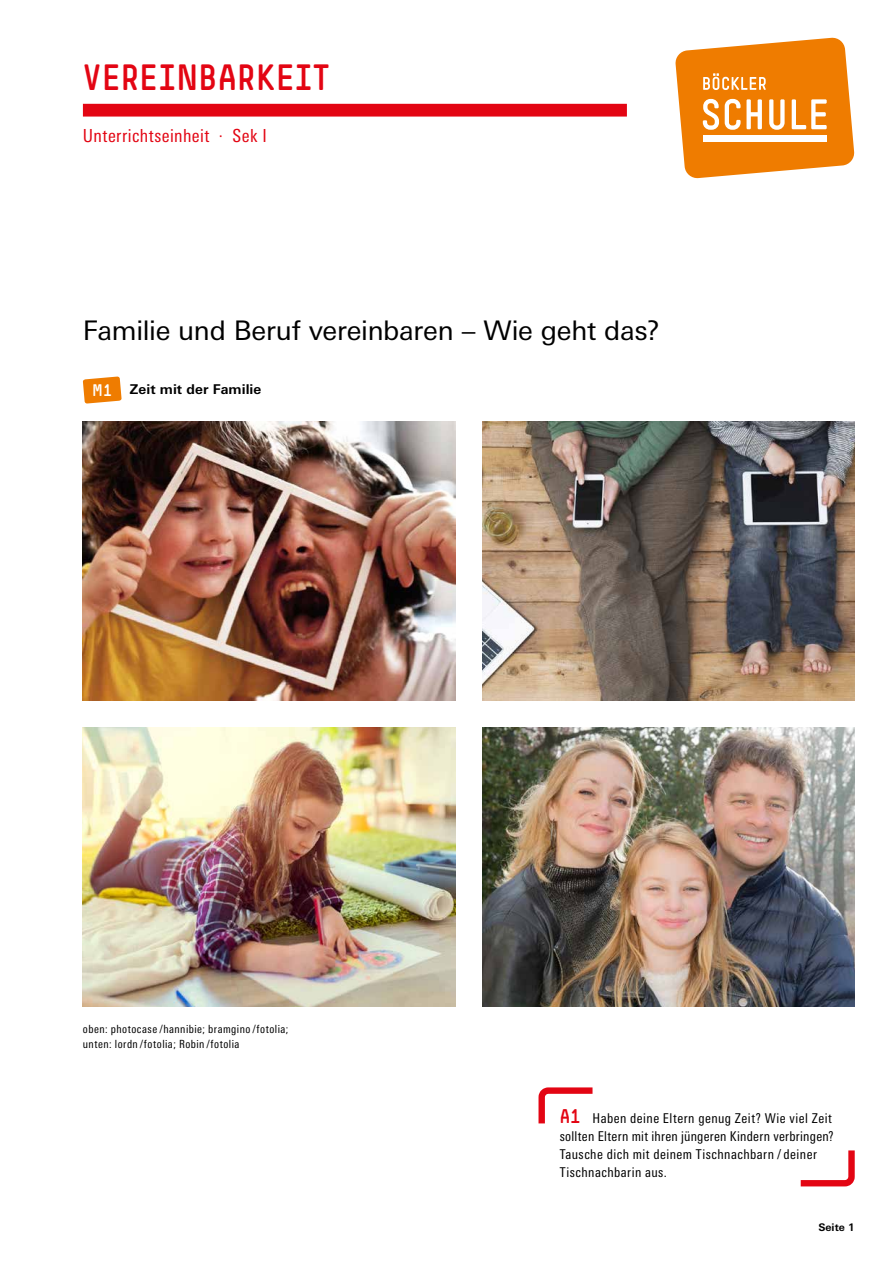
<style>
.page{position:relative;width:893px;height:1263px;background:#fff}
.page>*{position:absolute;margin:0;border:0;box-sizing:border-box;transform-origin:0 0}
.t1{font:36px "Simple HBS";letter-spacing:.01em;color:#e30513}
.t2{font:27px "Univers Next Pro";letter-spacing:-.01em;color:#000}
.t3{font:condensed 18px "Univers Next Pro";letter-spacing:.025em;color:#e30513}
.t4{font:condensed 13.5px/18px "Univers Next Pro";letter-spacing:.03em;color:#000}
.t5{font:700 13.5px "Univers Next Pro";letter-spacing:.01em;color:#000}
.t6{font:condensed 11.25px/15px "Univers Next Pro";letter-spacing:.04em;color:#000}
.t7{font:700 10.5px "Univers Next Pro";color:#000}
.s1{font-family:"Simple HBS";font-weight:400;font-size:16.5px;color:#fff}
.s2{font-family:"Simple HBS";font-stretch:normal;font-size:19.5px;color:#e30513}
</style>
<div class="page">
<div style="left:83px;top:104px;width:544px;height:13px;background:#e30513"></div>
<svg style="left:675px;top:37px;width:180px;height:142px"></svg>
<img style="left:83px;top:421px;width:372px;height:279px">
<img style="left:83px;top:727px;width:372px;height:279px">
<svg style="left:538px;top:1087px;width:55px;height:37px"></svg>
<svg style="left:800px;top:1150px;width:55px;height:37px"></svg>
<svg style="left:83px;top:376px;width:39px;height:28px"></svg>
<img style="left:482px;top:421px;width:373px;height:279px">
<img style="left:482px;top:727px;width:373px;height:279px">
<h1 class="t1" style="left:83px;top:57px;width:247px">VEREINBARKEIT</h1>
<h3 class="t3" style="left:83px;top:125px;width:185px">Unterrichtseinheit · Sek I</h3>
<h2 class="t2" style="left:83px;top:315px;width:579px">Familie und Beruf vereinbaren – Wie geht das?</h2>
<p class="t5" style="left:92px;top:381px;width:171px"><span class="s1">M1</span> Zeit mit der Familie</p>
<p class="t6" style="left:83px;top:1022px;width:207px">oben: photocase /hannibie; bramgino /fotolia; unten: lordn /fotolia; Robin /fotolia</p>
<p class="t4" style="left:560px;top:1109px;width:275px"><span class="s2">A1</span> Haben deine Eltern genug Zeit? Wie viel Zeit sollten Eltern mit ihren jüngeren Kindern verbringen?<br>Tausche dich mit deinem Tischnachbarn / deiner Tischnachbarin aus.</p>
<p class="t7" style="left:818px;top:1221px;width:38px">Seite 1</p>
</div>
